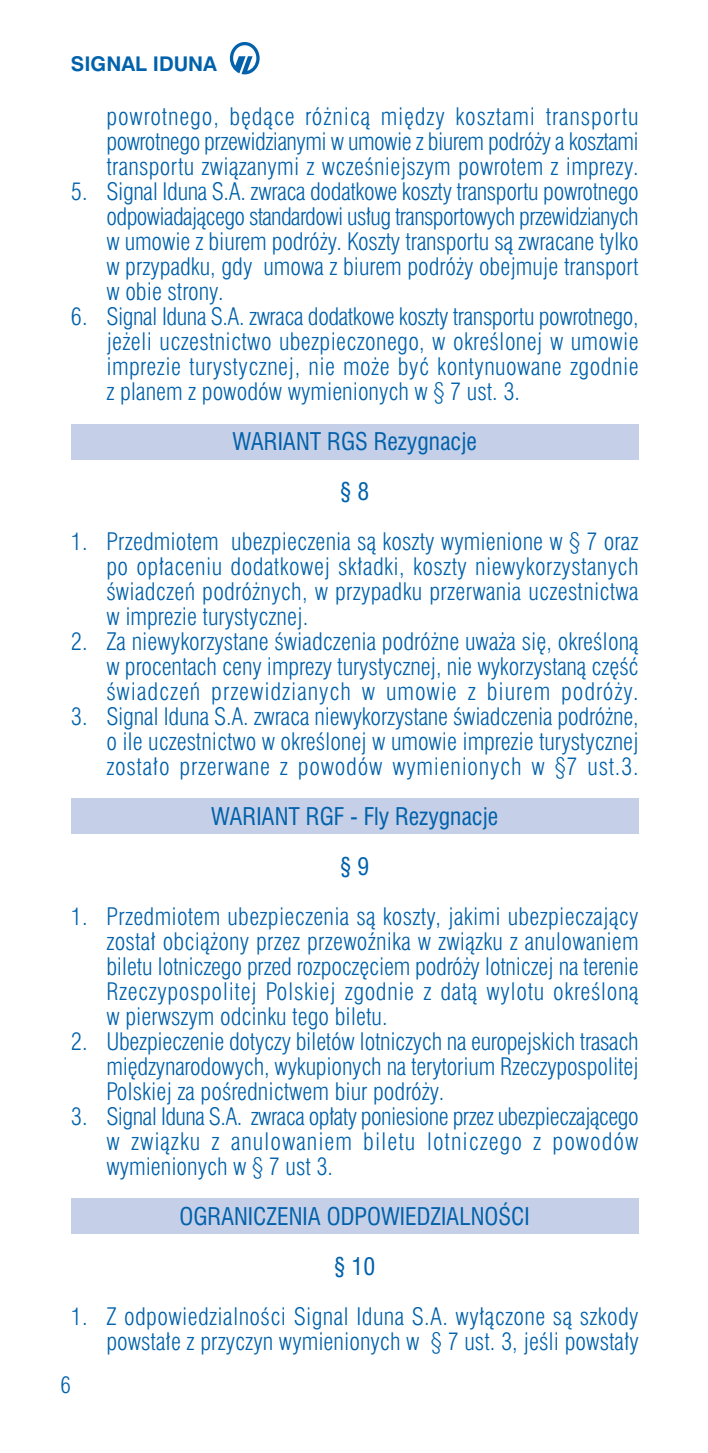
<style>
.page{position:relative;width:708px;height:1453px;background:#fff}
.page>*{position:absolute;margin:0;border:0;box-sizing:border-box;transform-origin:0 0}
.t1{font:300 condensed 23.75px/25px "Swiss 721 PL";letter-spacing:.01em;color:#0161aa;text-align:justify}
.t2{font:condensed 23.75px/50px "Swiss 721 PL";color:#0161aa;text-align:center}
.t3{font:300 condensed 22.5px "Swiss 721 PL";color:#0161aa}
.t4{font:700 20.25px "Swiss 721 PL";color:#0161aa}
</style>
<div class="page">
<div style="left:71px;top:1198px;width:567px;height:35px;background:#c5d0e8"></div>
<div style="left:71px;top:798px;width:567px;height:35px;background:#c5d0e8"></div>
<div style="left:71px;top:424px;width:567px;height:35px;background:#c5d0e8"></div>
<svg style="left:230px;top:42px;width:29px;height:32px"></svg>
<p class="t4" style="left:71px;top:57px;width:148px">SIGNAL IDUNA</p>
<p class="t1" style="left:106px;top:107px;width:533px">powrotnego, b´dàce ró˝nicà mi´dzy kosztami transportu powrotnego przewidzianymi w umowie z biurem podró˝y a kosztami transportu zwiàzanymi z wczeÊniejszym powrotem z imprezy.</p>
<p class="t1" style="left:106px;top:182px;width:534px;text-indent:-35px">5. Signal Iduna S.A. zwraca dodatkowe koszty transportu powrotnego odpowiadajàcego standardowi us∏ug transportowych przewidzianych w umowie z biurem podró˝y. Koszty transportu sà zwracane tylko w przypadku, gdy umowa z biurem podró˝y obejmuje transport w obie strony.</p>
<p class="t1" style="left:106px;top:307px;width:533px;text-indent:-35px">6. Signal Iduna S.A. zwraca dodatkowe koszty transportu powrotnego, je˝eli uczestnictwo ubezpieczonego, w okreÊlonej w umowie imprezie turystycznej, nie mo˝e byç kontynuowane zgodnie z planem z powodów wymienionych w § 7 ust. 3.</p>
<p class="t2" style="left:232px;top:419px;width:246px">WARIANT RGS Rezygnacje § 8</p>
<p class="t1" style="left:106px;top:532px;width:533px;text-indent:-35px">1. Przedmiotem ubezpieczenia sà koszty wymienione w § 7 oraz po op∏aceniu dodatkowej sk∏adki, koszty niewykorzystanych Êwiadczeƒ podró˝nych, w przypadku przerwania uczestnictwa w imprezie turystycznej.</p>
<p class="t1" style="left:106px;top:632px;width:533px;text-indent:-35px">2. Za niewykorzystane Êwiadczenia podró˝ne uwa˝a si´, okreÊlonà w procentach ceny imprezy turystycznej, nie wykorzystanà cz´Êç Êwiadczeƒ przewidzianych w umowie z biurem podró˝y.</p>
<p class="t1" style="left:106px;top:707px;width:533px;text-indent:-35px">3. Signal Iduna S.A. zwraca niewykorzystane Êwiadczenia podró˝ne, o ile uczestnictwo w okreÊlonej w umowie imprezie turystycznej zosta∏o przerwane z powodów wymienionych w §7 ust.3.</p>
<p class="t2" style="left:211px;top:794px;width:288px">WARIANT RGF - Fly Rezygnacje § 9</p>
<p class="t1" style="left:106px;top:907px;width:533px;text-indent:-35px">1. Przedmiotem ubezpieczenia sà koszty, jakimi ubezpieczajàcy zosta∏ obcià˝ony przez przewoênika w zwiàzku z anulowaniem biletu lotniczego przed rozpocz´ciem podró˝y lotniczej na terenie Rzeczypospolitej Polskiej zgodnie z datà wylotu okreÊlonà w pierwszym odcinku tego biletu.</p>
<p class="t1" style="left:106px;top:1032px;width:533px;text-indent:-35px">2. Ubezpieczenie dotyczy biletów lotniczych na europejskich trasach mi´dzynarodowych, wykupionych na terytorium Rzeczypospolitej Polskiej za poÊrednictwem biur podró˝y.</p>
<p class="t1" style="left:106px;top:1107px;width:534px;text-indent:-35px">3. Signal Iduna S.A. zwraca op∏aty poniesione przez ubezpieczajàcego w zwiàzku z anulowaniem biletu lotniczego z powodów wymienionych w § 7 ust 3.</p>
<p class="t2" style="left:180px;top:1194px;width:351px">OGRANICZENIA ODPOWIEDZIALNOÂCI § 10</p>
<p class="t1" style="left:71px;top:1307px;width:569px;text-align:right">1. Z odpowiedzialnoÊci Signal Iduna S.A. wy∏àczone sà szkody powsta∏e z przyczyn wymienionych w § 7 ust. 3, jeÊli powsta∏y</p>
<p class="t3" style="left:60px;top:1377px;width:12px">6</p>
</div>
